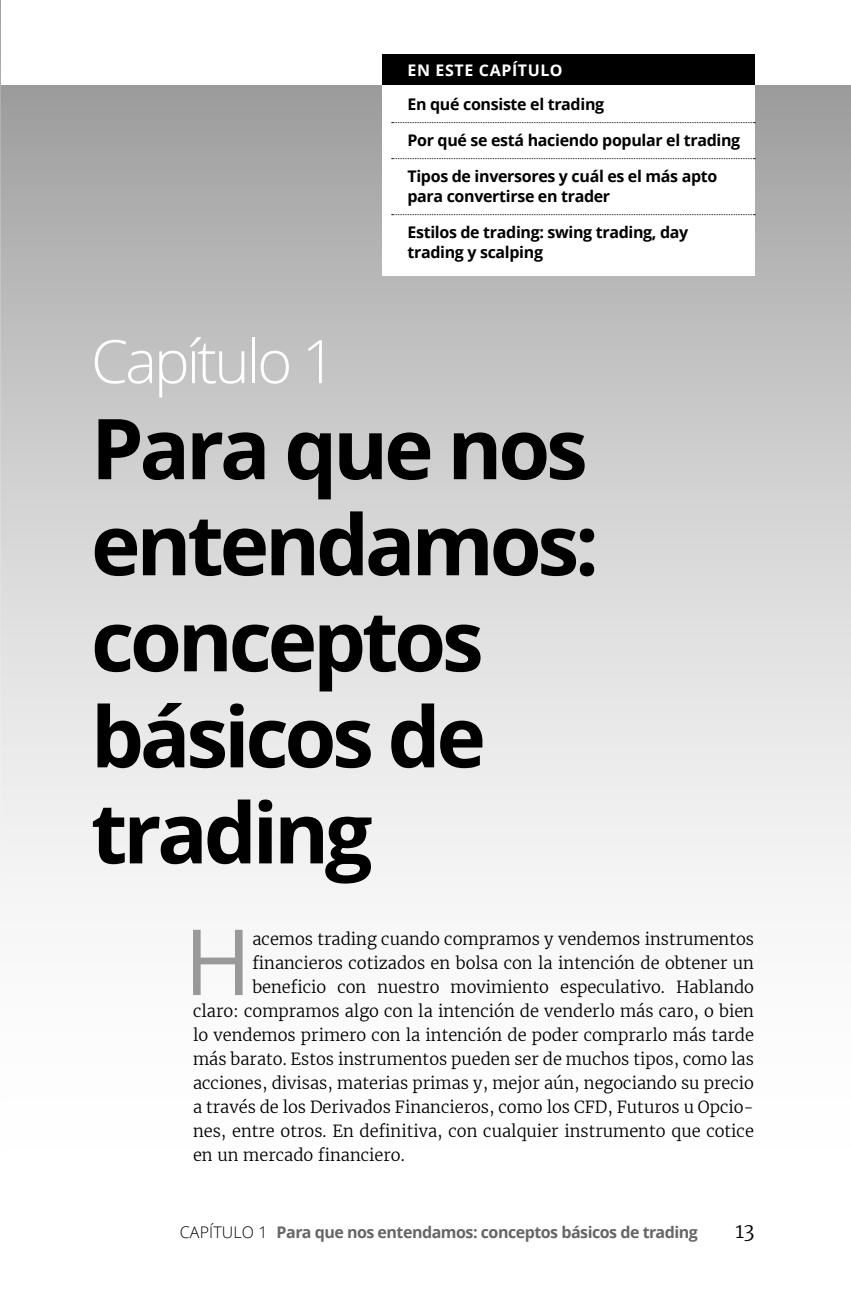
<style>
.page{position:relative;width:851px;height:1305px;background:#fff}
.page>*{position:absolute;margin:0;border:0;box-sizing:border-box;transform-origin:0 0}
.t1{font:91.4px "Open Sans";color:#999}
.t2{font:700 84px/96px "Open Sans";letter-spacing:-.05em;color:#000}
.t3{font:300 60px "Open Sans";letter-spacing:-.05em;color:#fff}
.t4{font:20px "Merriweather Light EB";color:#000}
.t5{font:16.4px "Merriweather Light EB";color:#000}
.t6{font:700 16px/20px "Open Sans";letter-spacing:-.02em;color:#000}
.t7{font:16px "Open Sans Bold EB";letter-spacing:-.03em;color:#666}
.t8{font:16px "Open Sans Bold EB";letter-spacing:.04em;color:#fff}
.s1{font-family:"Open Sans";font-weight:300;color:#000}
</style>
<div class="page">
<div style="left:0;top:85px;width:851px;height:1125px;background:linear-gradient(to bottom,#a8a8a8,#fff)"></div>
<div style="left:382px;top:85px;width:372px;height:191px;background:#fff"></div>
<svg style="left:392px;top:122px;width:363px;height:1px"></svg>
<svg style="left:392px;top:158px;width:363px;height:1px"></svg>
<svg style="left:392px;top:214px;width:363px;height:1px"></svg>
<div style="left:382px;top:55px;width:372px;height:30px;background:#000"></div>
<hr style="left:0;top:0;width:1px;height:1240px;background:#fff">
<p class="t8" style="left:407px;top:61px;width:157px">EN ESTE CAPÍTULO</p>
<p class="t6" style="left:407px;top:95px;width:198px">En qué consiste el trading</p>
<p class="t6" style="left:407px;top:131px;width:334px">Por qué se está haciendo popular el trading</p>
<p class="t6" style="left:407px;top:167px;width:311px">Tipos de inversores y cuál es el más apto para convertirse en trader</p>
<p class="t6" style="left:407px;top:223px;width:282px">Estilos de trading: swing trading, day trading y scalping</p>
<h3 class="t3" style="left:91px;top:327px;width:247px">Capítulo 1</h3>
<h2 class="t2" style="left:91px;top:402px;width:509px">Para que nos entendamos: conceptos básicos de trading</h2>
<h1 class="t1" style="left:184px;top:910px;width:69px">H</h1>
<p class="t5" style="left:252px;top:929px;width:503px">acemos trading cuando compramos y vendemos instrumentos</p>
<p class="t5" style="left:252px;top:953px;width:503px">financieros cotizados en bolsa con la intención de obtener un</p>
<p class="t5" style="left:252px;top:977px;width:503px">beneficio con nuestro movimiento especulativo. Hablando</p>
<p class="t5" style="left:193px;top:1001px;width:562px">claro: compramos algo con la intención de venderlo más caro, o bien</p>
<p class="t5" style="left:193px;top:1025px;width:562px">lo vendemos primero con la intención de poder comprarlo más tarde</p>
<p class="t5" style="left:193px;top:1049px;width:562px">más barato. Estos instrumentos pueden ser de muchos tipos, como las</p>
<p class="t5" style="left:193px;top:1073px;width:562px">acciones, divisas, materias primas y, mejor aún, negociando su precio</p>
<p class="t5" style="left:193px;top:1097px;width:562px">a través de los Derivados Financieros, como los CFD, Futuros u Opcio-</p>
<p class="t5" style="left:193px;top:1121px;width:562px">nes, entre otros. En definitiva, con cualquier instrumento que cotice</p>
<p class="t5" style="left:193px;top:1145px;width:213px">en un mercado financiero.</p>
<p class="t7" style="left:180px;top:1223px;width:519px"><span class="s1">CAPÍTULO 1</span> Para que nos entendamos: conceptos básicos de trading</p>
<p class="t4" style="left:735px;top:1219px;width:21px">13</p>
</div>
